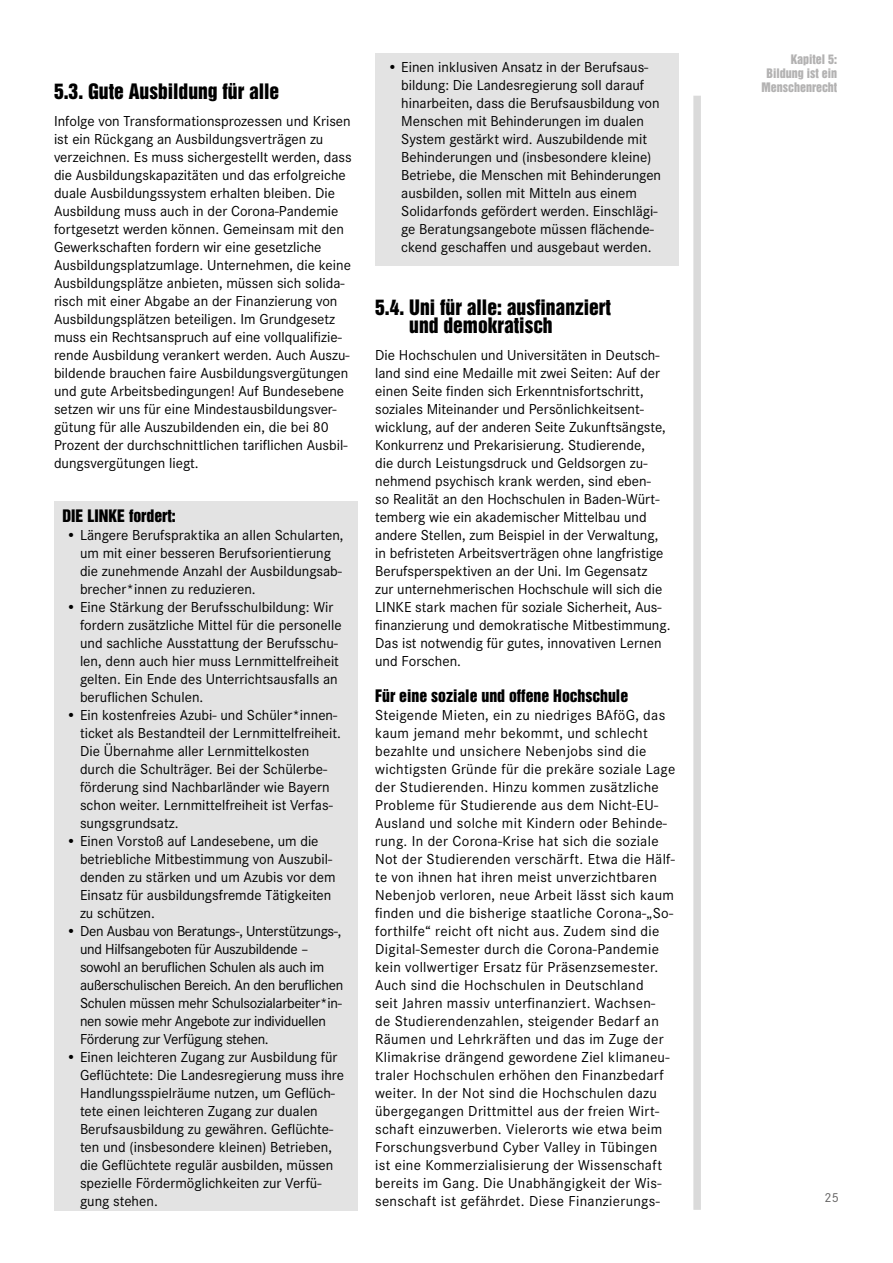
<style>
.page{position:relative;width:893px;height:1263px;background:#fff}
.page>*{position:absolute;margin:0;border:0;box-sizing:border-box;transform-origin:0 0}
.t1{font:19.5px/18px "Helvetica Inserat LT Std";color:#000}
.t2{font:15.75px "Helvetica Inserat LT Std";color:#000}
.t3{font:15px/18px "Corporate S";color:#000}
.t4{font:15px/18px "Corporate S";letter-spacing:.02em;color:#000}
.t5{font:15px/18px "Corporate S";letter-spacing:-.02em;color:#000}
.t6{font:13.5px "Corporate S";color:#646363}
.t7{font:12px/14.4px "Helvetica Inserat LT Std";color:#b3b2b2;text-align:right}
</style>
<div class="page">
<div style="left:693px;top:96px;width:8px;height:1114px;background:#dadada"></div>
<div style="left:375px;top:53px;width:303px;height:212px;background:#e3e3e3"></div>
<div style="left:54px;top:501px;width:303px;height:33px;background:#e3e3e3"></div>
<div style="left:54px;top:521px;width:303px;height:86px;background:#e3e3e3"></div>
<div style="left:54px;top:593px;width:303px;height:122px;background:#e3e3e3"></div>
<div style="left:54px;top:701px;width:303px;height:140px;background:#e3e3e3"></div>
<div style="left:54px;top:827px;width:303px;height:104px;background:#e3e3e3"></div>
<div style="left:54px;top:917px;width:303px;height:140px;background:#e3e3e3"></div>
<div style="left:54px;top:1043px;width:303px;height:168px;background:#e3e3e3"></div>
<h1 class="t1" style="left:54px;top:83px;width:227px">5.3. Gute Ausbildung für alle</h1>
<p class="t3" style="left:54px;top:111px;width:299px">Infolge von Transformationsprozessen und Krisen ist ein Rückgang an Ausbildungsverträgen zu verzeichnen. Es muss sichergestellt werden, dass die Ausbildungskapazitäten und das erfolgreiche duale Ausbildungssystem erhalten bleiben. Die Ausbildung muss auch in der Corona-Pandemie fortgesetzt werden können. Gemeinsam mit den Gewerkschaften fordern wir eine gesetzliche Ausbildungsplatzumlage. Unternehmen, die keine Ausbildungsplätze anbieten, müssen sich solida&shy;risch mit einer Abgabe an der Finanzierung von Ausbildungsplätzen beteiligen. Im Grundgesetz muss ein Rechtsanspruch auf eine vollqualifizie&shy;rende Ausbildung verankert werden. Auch Auszu&shy;bildende brauchen faire Ausbildungsvergütungen und gute Arbeitsbedingungen! Auf Bundesebene setzen wir uns für eine Mindestausbildungsver&shy;gütung für alle Auszubildenden ein, die bei 80<br>Prozent der durchschnittlichen tariflichen Ausbil&shy;dungsvergütungen liegt.</p>
<p class="t2" style="left:63px;top:506px;width:115px">DIE LINKE fordert:</p>
<p class="t3" style="left:80px;top:525px;width:265px;text-indent:-14px">• Längere Berufspraktika an allen Schularten, um mit einer besseren Berufsorientierung die zunehmende Anzahl der Ausbildungsab&shy;brecher*innen zu reduzieren.</p>
<p class="t3" style="left:80px;top:597px;width:263px;text-indent:-14px">• Eine Stärkung der Berufsschulbildung: Wir fordern zusätzliche Mittel für die personelle und sachliche Ausstattung der Berufsschu&shy;len, denn auch hier muss Lernmittelfreiheit gelten. Ein Ende des Unterrichtsausfalls an beruflichen Schulen.</p>
<p class="t3" style="left:80px;top:705px;width:262px;text-indent:-14px">• Ein kostenfreies Azubi- und Schüler*innen&shy;ticket als Bestandteil der Lernmittelfreiheit.<br>Die Übernahme aller Lernmittelkosten durch die Schulträger. Bei der Schülerbe&shy;förderung sind Nachbarländer wie Bayern schon weiter. Lernmittelfreiheit ist Verfas&shy;sungsgrundsatz.</p>
<p class="t3" style="left:80px;top:831px;width:257px;text-indent:-14px">• Einen Vorstoß auf Landesebene, um die betriebliche Mitbestimmung von Auszubil&shy;denden zu stärken und um Azubis vor dem Einsatz für ausbildungsfremde Tätigkeiten zu schützen.</p>
<p class="t5" style="left:80px;top:921px;width:265px;text-indent:-14px">• Den Ausbau von Beratungs-, Unterstützungs-, und Hilfsangeboten für Auszubildende – sowohl an beruflichen Schulen als auch im außerschulischen Bereich. An den beruflichen Schulen müssen mehr Schulsozialarbeiter*in&shy;nen sowie mehr Angebote zur individuellen Förderung zur Verfügung stehen.</p>
<p class="t3" style="left:80px;top:1047px;width:266px;text-indent:-14px">• Einen leichteren Zugang zur Ausbildung für Geflüchtete: Die Landesregierung muss ihre Handlungsspielräume nutzen, um Geflüch&shy;tete einen leichteren Zugang zur dualen Berufsausbildung zu gewähren. Geflüchte&shy;ten und (insbesondere kleinen) Betrieben, die Geflüchtete regulär ausbilden, müssen spezielle Fördermöglichkeiten zur Verfü&shy;gung stehen.</p>
<p class="t3" style="left:401px;top:57px;width:261px;text-indent:-14px">• Einen inklusiven Ansatz in der Berufsaus&shy;bildung: Die Landesregierung soll darauf hinarbeiten, dass die Berufsausbildung von Menschen mit Behinderungen im dualen System gestärkt wird. Auszubildende mit Behinderungen und (insbesondere kleine)<br>Betriebe, die Menschen mit Behinderungen ausbilden, sollen mit Mitteln aus einem Solidarfonds gefördert werden. Einschlägi&shy;ge Beratungsangebote müssen flächende&shy;ckend geschaffen und ausgebaut werden.</p>
<h1 class="t1" style="left:409px;top:299px;width:203px;text-indent:-34px">5.4. Uni für alle: ausfinanziert und demokratisch</h1>
<p class="t3" style="left:375px;top:345px;width:297px">Die Hochschulen und Universitäten in Deutsch&shy;land sind eine Medaille mit zwei Seiten: Auf der einen Seite finden sich Erkenntnisfortschritt, soziales Miteinander und Persönlichkeitsent&shy;wicklung, auf der anderen Seite Zukunftsängste, Konkurrenz und Prekarisierung. Studierende,<br>die durch Leistungsdruck und Geldsorgen zu&shy;nehmend psychisch krank werden, sind eben-<br>so Realität an den Hochschulen in Baden-Würt&shy;temberg wie ein akademischer Mittelbau und andere Stellen, zum Beispiel in der Verwaltung, in befristeten Arbeitsverträgen ohne langfristige Berufsperspektiven an der Uni. Im Gegensatz<br>zur unternehmerischen Hochschule will sich die LINKE stark machen für soziale Sicherheit, Aus&shy;finanzierung und demokratische Mitbestimmung.<br>Das ist notwendig für gutes, innovativen Lernen und Forschen.</p>
<p class="t2" style="left:375px;top:686px;width:254px">Für eine soziale und offene Hochschule</p>
<p class="t4" style="left:375px;top:705px;width:302px">Steigende Mieten, ein zu niedriges BAföG, das kaum jemand mehr bekommt, und schlecht bezahlte und unsichere Nebenjobs sind die wichtigsten Gründe für die prekäre soziale Lage der Studierenden. Hinzu kommen zusätzliche Probleme für Studierende aus dem Nicht-EU-Ausland und solche mit Kindern oder Behinde&shy;rung. In der Corona-Krise hat sich die soziale Not der Studierenden verschärft. Etwa die Hälf&shy;te von ihnen hat ihren meist unverzichtbaren Nebenjob verloren, neue Arbeit lässt sich kaum finden und die bisherige staatliche Corona-„So&shy;forthilfe“ reicht oft nicht aus. Zudem sind die Digital-Semester durch die Corona-Pandemie kein vollwertiger Ersatz für Präsenzsemester.<br>Auch sind die Hochschulen in Deutschland<br>seit Jahren massiv unterfinanziert. Wachsen-<br>de Studierendenzahlen, steigender Bedarf an Räumen und Lehrkräften und das im Zuge der Klimakrise drängend gewordene Ziel klimaneu&shy;traler Hochschulen erhöhen den Finanzbedarf weiter. In der Not sind die Hochschulen dazu übergegangen Drittmittel aus der freien Wirt&shy;schaft einzuwerben. Vielerorts wie etwa beim Forschungsverbund Cyber Valley in Tübingen ist eine Kommerzialisierung der Wissenschaft bereits im Gang. Die Unabhängigkeit der Wis&shy;senschaft ist gefährdet. Diese Finanzierungs-</p>
<p class="t7" style="left:761px;top:52px;width:77px">Kapitel 5:<br>Bildung ist ein<br>Menschenrecht</p>
<p class="t6" style="left:825px;top:1189px;width:16px">25</p>
</div>
